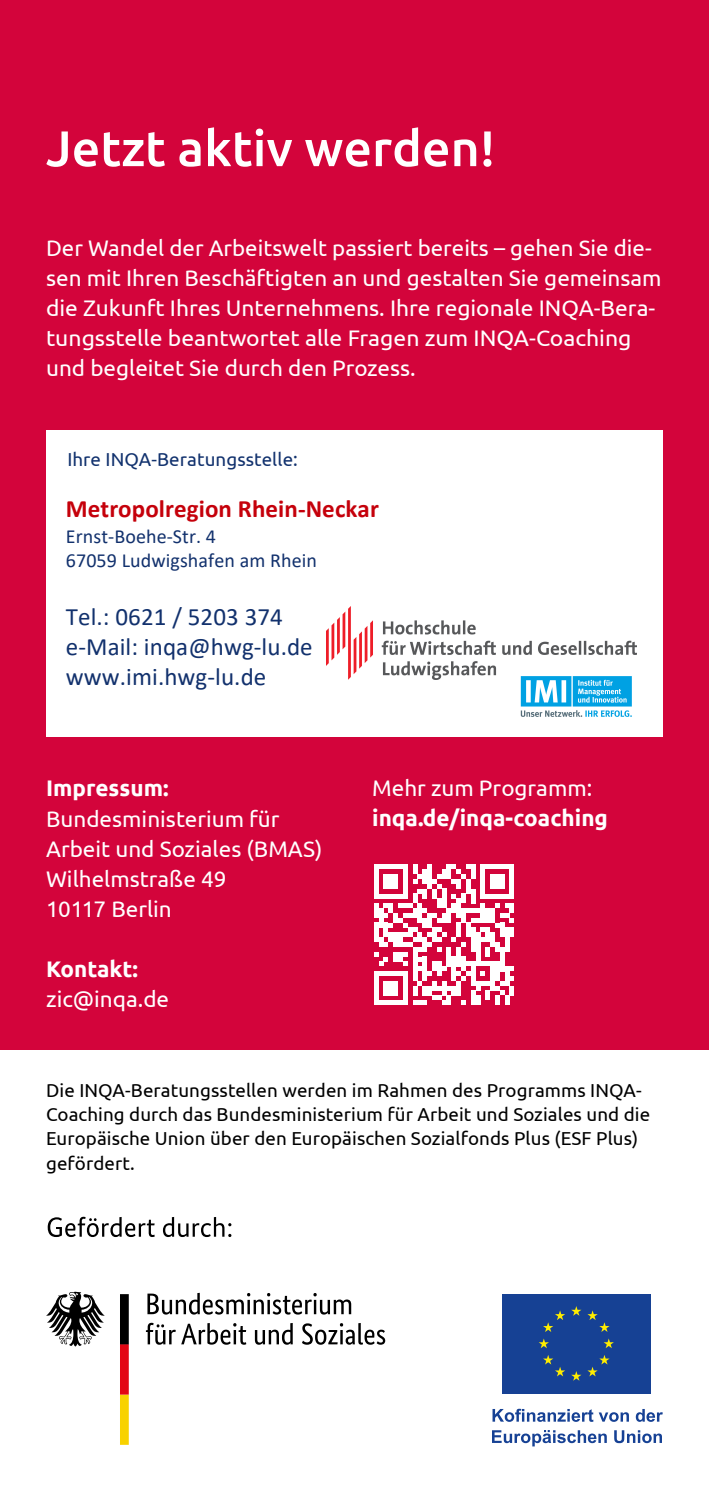
<style>
.page{position:relative;width:709px;height:1489px;background:#fff}
.page>*{position:absolute;margin:0;border:0;box-sizing:border-box;transform-origin:0 0}
.t1{font:500 50px "Ubuntu";color:#fff}
.t2{font:25px/30px "Calibri";letter-spacing:.005em;color:#12316d}
.t3{font:700 25px "Calibri";letter-spacing:.005em;color:#c5000b}
.t4{font:22.5px/30px "Ubuntu";color:#fff}
.t5{font:700 22.5px "Ubuntu";color:#fff}
.t6{font:20px/24px "Calibri";letter-spacing:.005em;color:#12316d}
.t7{font:18.75px/24.5px "Ubuntu";letter-spacing:.005em;color:#000}
.t8{font:18.75px "Ubuntu";letter-spacing:.005em;color:#12326e}
.s1{font-weight:700}
</style>
<div class="page">
<div style="left:0;top:0;width:709px;height:1049px;background:#d3043b"></div>
<svg style="left:48px;top:1216px;width:107px;height:20px"></svg>
<svg style="left:163px;top:1217px;width:68px;height:19px"></svg>
<svg style="left:146px;top:1292px;width:239px;height:52px"></svg>
<svg style="left:46px;top:1291px;width:59px;height:55px"></svg>
<svg style="left:120px;top:1294px;width:9px;height:150px"></svg>
<div style="left:502px;top:1293px;width:148px;height:100px;background:#164194"></div>
<svg style="left:571px;top:1306px;width:10px;height:9px"></svg>
<svg style="left:543px;top:1310px;width:22px;height:21px"></svg>
<svg style="left:539px;top:1338px;width:10px;height:10px"></svg>
<svg style="left:543px;top:1355px;width:22px;height:21px"></svg>
<svg style="left:571px;top:1371px;width:10px;height:9px"></svg>
<svg style="left:587px;top:1355px;width:22px;height:21px"></svg>
<svg style="left:604px;top:1338px;width:10px;height:10px"></svg>
<svg style="left:587px;top:1310px;width:22px;height:21px"></svg>
<svg style="left:492px;top:1408px;width:137px;height:13px"></svg>
<svg style="left:636px;top:1409px;width:27px;height:12px"></svg>
<svg style="left:492px;top:1430px;width:115px;height:16px"></svg>
<svg style="left:614px;top:1430px;width:48px;height:12px"></svg>
<div style="left:46px;top:430px;width:617px;height:306px;background:#fff"></div>
<div style="left:703px;top:0;width:6px;height:1488px;background:#000;opacity:.1"></div>
<svg style="left:374px;top:864px;width:140px;height:141px"></svg>
<div style="left:509px;top:985px;width:5px;height:10px;background:#fff"></div>
<img style="left:326px;top:606px;width:311px;height:73px">
<img style="left:517px;top:672px;width:118px;height:45px">
<h2 class="t1" style="left:46px;top:117px;width:450px">Jetzt aktiv werden!</h2>
<p class="t4" style="left:46px;top:232px;width:617px">Der Wandel der Arbeitswelt passiert bereits – gehen Sie die&shy;sen mit Ihren Beschäftigten an und gestalten Sie gemeinsam die Zukunft Ihres Unternehmens. Ihre regionale INQA-Bera&shy;tungsstelle beantwortet alle Fragen zum INQA-Coaching und begleitet Sie durch den Prozess.</p>
<p class="t8" style="left:67px;top:448px;width:232px">Ihre INQA-Beratungsstelle:</p>
<p class="t3" style="left:66px;top:491px;width:314px">Metropolregion Rhein-Neckar</p>
<p class="t6" style="left:66px;top:524px;width:252px">Ernst-Boehe-Str. 4<br>67059 Ludwigshafen am Rhein</p>
<p class="t2" style="left:66px;top:601px;width:248px">Tel.: 0621 / 5203 374 e-Mail: inqa@hwg-lu.de www.imi.hwg-lu.de</p>
<h2 class="t5" style="left:46px;top:774px;width:124px">Impressum:</h2>
<p class="t4" style="left:46px;top:802px;width:278px">Bundesministerium für<br>Arbeit und Soziales (BMAS)</p>
<p class="t4" style="left:46px;top:862px;width:182px">Wilhelmstraße 49</p>
<p class="t4" style="left:46px;top:892px;width:127px">10117 Berlin</p>
<p class="t4" style="left:46px;top:952px;width:125px"><span class="s1">Kontakt: </span>zic@inqa.de</p>
<p class="t4" style="left:372px;top:772px;width:222px">Mehr zum Programm:</p>
<p class="t5" style="left:372px;top:804px;width:237px">inqa.de/inqa-coaching</p>
<p class="t7" style="left:46px;top:1077px;width:605px">Die INQA-Beratungsstellen werden im Rahmen des Programms INQA-Coaching durch das Bundesministerium für Arbeit und Soziales und die Europäische Union über den Europäischen Sozialfonds Plus (ESF Plus) gefördert.</p>
</div>
